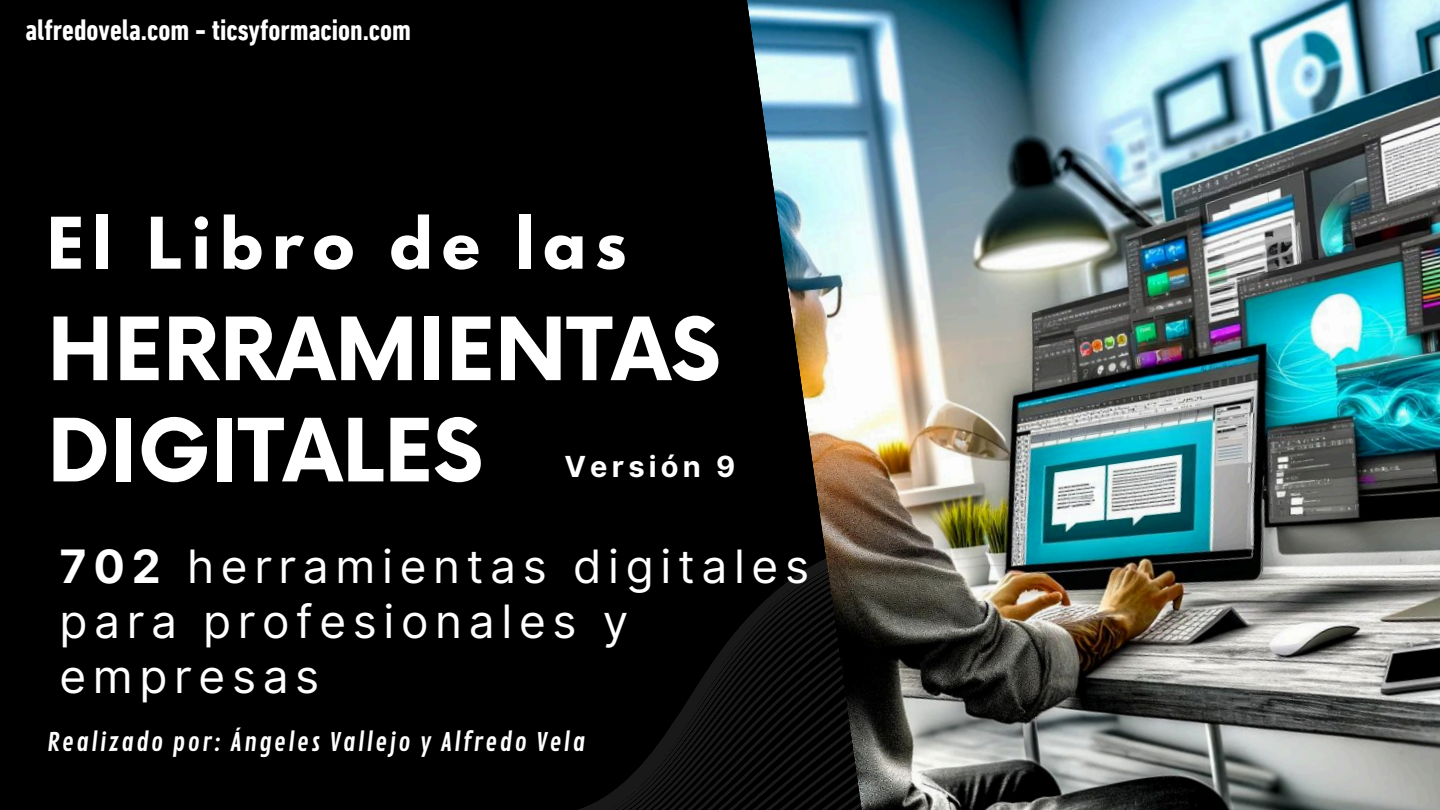
<style>
.page{position:relative;width:1440px;height:810px;background:#000}
.page>*{position:absolute;margin:0;border:0;box-sizing:border-box;transform-origin:0 0}
.t1{font:700 84.9px/101.2px "Now";color:#fff}
.t2{font:700 63px "League Spartan";letter-spacing:.145em;color:#fff}
.t3{font:46px/54.8px "Inter";letter-spacing:.145em;color:#fff}
.t4{font:700 condensed 30px "DIN Next LT Pro";color:#fff}
.t5{font:700 29px "Inter";letter-spacing:.145em;color:#fff}
.t6{font:25px "Contrail One";letter-spacing:.085em;color:#fff}
.s1{font-weight:700}
</style>
<div class="page">
<svg style="left:578px;top:622px;width:167px;height:188px"></svg>
<img style="left:745px;top:0;width:695px;height:810px">
<h3 class="t4" style="left:25px;top:17px;width:387px">alfredovela.com - ticsyformacion.com</h3>
<h4 class="t2" style="left:47px;top:212px;width:581px">El Libro de las</h4>
<p class="t1" style="left:47px;top:304px;width:675px">HERRAMIENTAS<br>DIGITALES</p>
<h4 class="t5" style="left:564px;top:449px;width:172px">Versión 9</h4>
<h1 class="t3" style="left:59px;top:539px;width:751px"><span class="s1">702</span> herramientas digitales para profesionales y empresas</h1>
<h2 class="t6" style="left:47px;top:727px;width:539px">Realizado por: Ángeles Vallejo y Alfredo Vela</h2>
</div>
